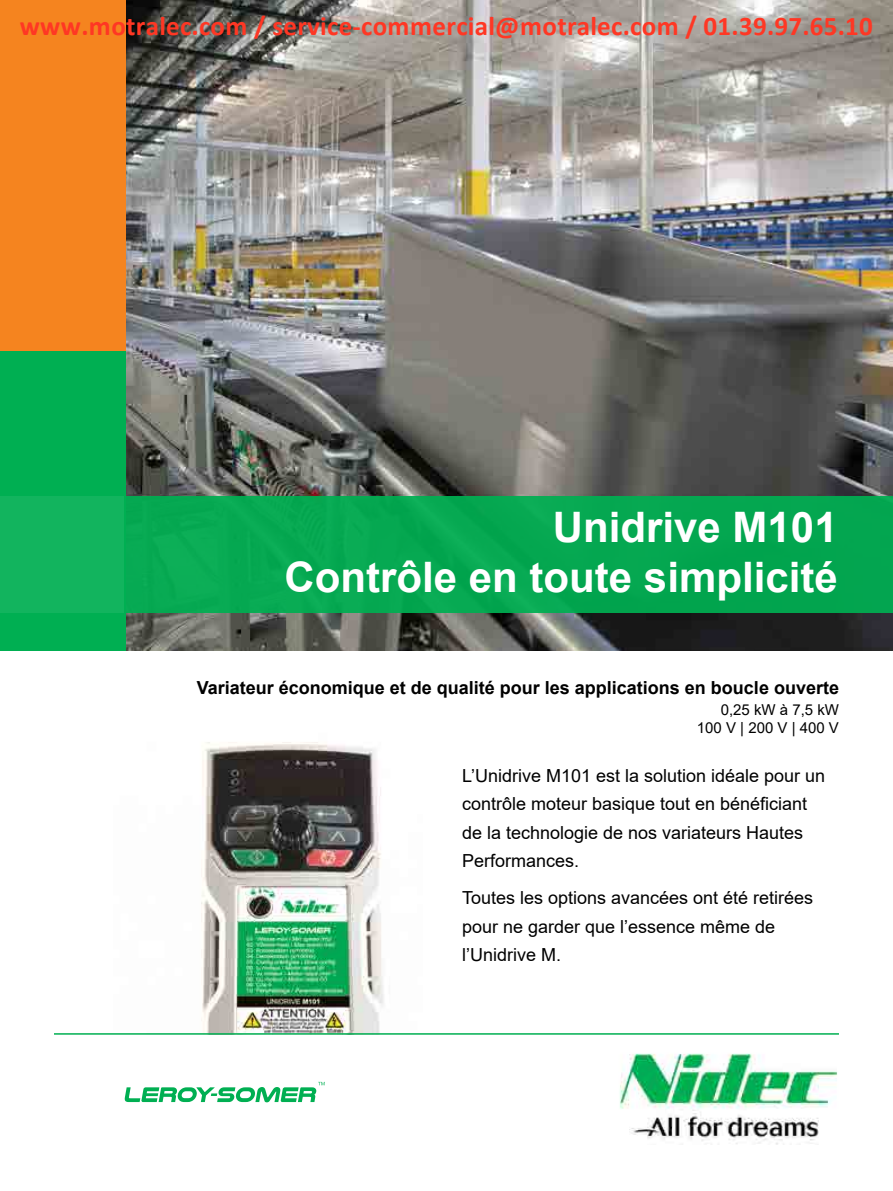
<style>
.page{position:relative;width:893px;height:1191px;background:#fff}
.page>*{position:absolute;margin:0;border:0;box-sizing:border-box;transform-origin:0 0}
.t1{font:700 42px/50.4px "Arial";color:#fff;text-align:right}
.t2{font:700 27px "Calibri";color:#ff3724}
._9pt_body_text_70__b{font:18px/28.5px "Arial";color:#000}
.t3{font:700 18px "Arial";color:#000}
.t4{font:15px "Arial";color:#000}
</style>
<div class="page">
<img style="left:201px;top:742px;width:183px;height:291px">
<img style="left:125px;top:0;width:768px;height:651px">
<div style="left:0;top:0;width:125px;height:651px;background:#f5841f"></div>
<div style="left:0;top:352px;width:125px;height:299px;background:#00af52"></div>
<div style="left:0;top:496px;width:893px;height:117px;background:linear-gradient(to right,#0eb059,#00a34c)"></div>
<hr style="left:54px;top:1033px;width:785px;height:1px;background:#00af52">
<img style="left:620px;top:1053px;width:218px;height:92px">
<svg style="left:125px;top:1081px;width:200px;height:21px"></svg>
<h2 class="t2" style="left:20px;top:15px;width:855px">www.motralec.com / service-commercial@motralec.com / 01.39.97.65.10</h2>
<p class="t1" style="left:285px;top:502px;width:555px">Unidrive M101<br>Contrôle en toute simplicité</p>
<p class="t3" style="left:197px;top:674px;width:644px">Variateur économique et de qualité pour les applications en boucle ouverte</p>
<p class="t4" style="left:721px;top:699px;width:120px">0,25 kW à 7,5 kW</p>
<p class="t4" style="left:697px;top:717px;width:144px">100V|200V|400V</p>
<p class="_9pt_body_text_70__b" style="left:462px;top:761px;width:365px">L’Unidrive M101 est la solution idéale pour un contrôle moteur basique tout en bénéficiant de la technologie de nos variateurs Hautes Performances.</p>
<p class="_9pt_body_text_70__b" style="left:462px;top:883px;width:353px">Toutes les options avancées ont été retirées pour ne garder que l’essence même de l’Unidrive M.</p>
</div>
